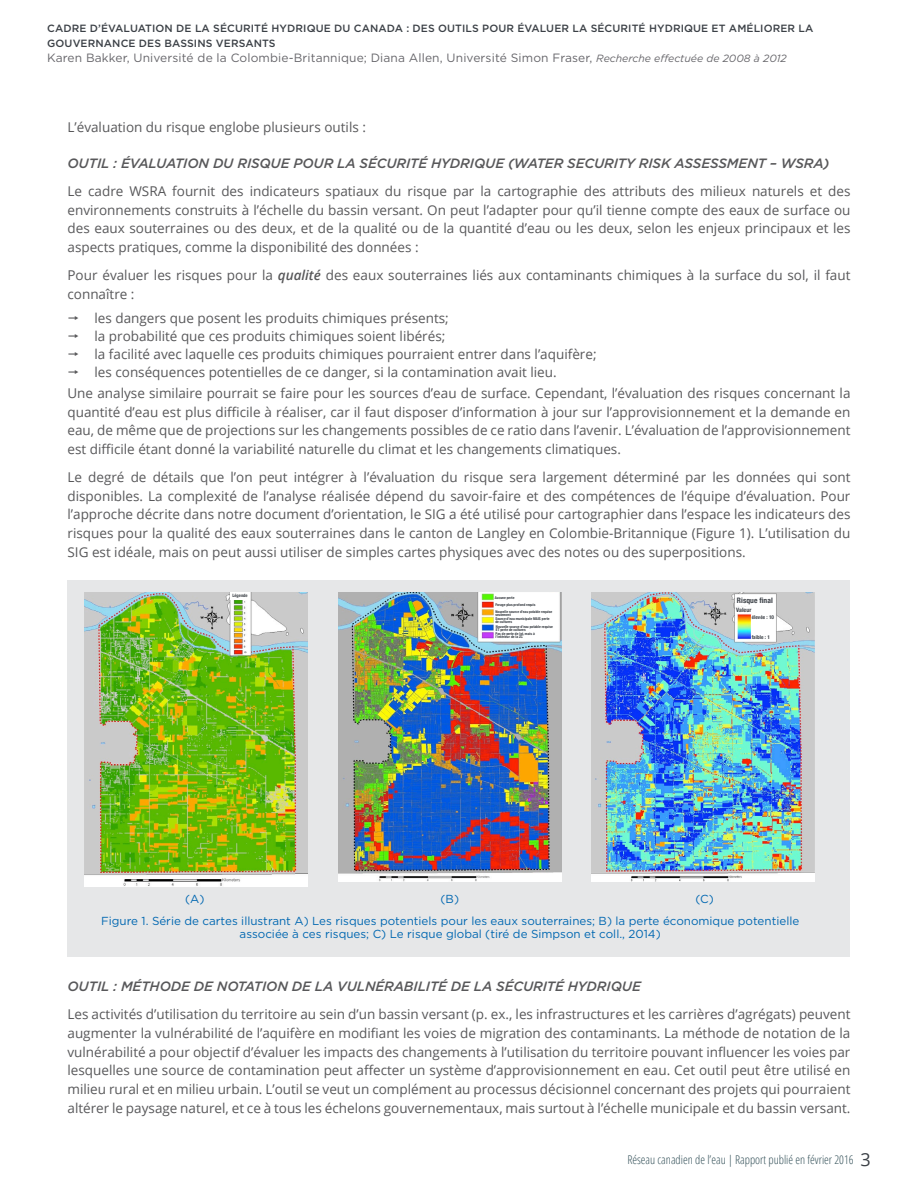
<style>
.page{position:relative;width:918px;height:1188px;background:#fff}
.page>*{position:absolute;margin:0;border:0;box-sizing:border-box;transform-origin:0 0}
.Interior_Body{font:13.5px/18.8px "Open Sans";color:#58585a;text-align:justify}
.Interior_H4{font:italic 500 13.5px "Gotham";letter-spacing:-.01em;color:#58585a}
.t1{font:12px "Gotham";letter-spacing:.01em;color:#67666b}
.t2{font:300 condensed 12px "Open Sans";color:#345159}
.Figure_Callouts{font:11.7px/13.5px "Gotham";color:#0067b1;text-align:center}
.t3{font:500 10.5px/15px "Gotham";letter-spacing:.01em;color:#3b4046}
.Table_Content{font:700 condensed 7.5px "Helvetica Neue";letter-spacing:.01em;color:#3b4046}
.Table_Content-2{font:700 condensed 6px "Helvetica Neue";letter-spacing:.01em;color:#3b4046}
.Table_Content-3{font:700 condensed 5.25px "Helvetica Neue";letter-spacing:.01em;color:#3b4046}
.Table_Content-4{font:700 condensed 4.5px "Helvetica Neue";letter-spacing:.01em;color:#3b4046}
.Table_Content-5{font:700 condensed 3.75px/3px "Helvetica Neue";color:#3b4046}
.s1{font-style:italic;font-size:10.5px}
.s2{font-weight:600;font-style:italic}
.s3{font-weight:400;font-stretch:normal;font-size:18px;color:#3b4046}
</style>
<div class="page">
<div style="left:68px;top:580px;width:782px;height:377px;background:#e6e7e8"></div>
<img style="left:84px;top:592px;width:223px;height:294px">
<img style="left:338px;top:592px;width:223px;height:290px">
<img style="left:592px;top:592px;width:223px;height:290px">
<div style="left:230px;top:593px;width:20px;height:7px;background:#fff"></div>
<div style="left:494px;top:593px;width:64px;height:47px;background:#fff"></div>
<div style="left:736px;top:596px;width:38px;height:9px;background:#fff"></div>
<div style="left:736px;top:607px;width:38px;height:6px;background:#fff"></div>
<div style="left:752px;top:616px;width:23px;height:24px;background:#fff"></div>
<p class="t3" style="left:47px;top:20px;width:768px">CADRE D’ÉVALUATION DE LA SÉCURITÉ HYDRIQUE DU CANADA : DES OUTILS POUR ÉVALUER LA SÉCURITÉ HYDRIQUE ET AMÉLIORER LA<br>GOUVERNANCE DES BASSINS VERSANTS</p>
<p class="t1" style="left:47px;top:51px;width:741px">Karen Bakker, Université de la Colombie-Britannique; Diana Allen, Université Simon Fraser, <span class="s1">Recherche effectuée de 2008 à 2012</span></p>
<p class="Interior_Body" style="left:68px;top:117px;width:300px">L’évaluation du risque englobe plusieurs outils :</p>
<p class="Interior_H4" style="left:68px;top:155px;width:764px">OUTIL : ÉVALUATION DU RISQUE POUR LA SÉCURITÉ HYDRIQUE (WATER SECURITY RISK ASSESSMENT – WSRA)</p>
<p class="Interior_Body" style="left:68px;top:181px;width:785px">Le cadre WSRA fournit des indicateurs spatiaux du risque par la cartographie des attributs des milieux naturels et des environnements construits à l’échelle du bassin versant. On peut l’adapter pour qu’il tienne compte des eaux de surface ou des eaux souterraines ou des deux, et de la qualité ou de la quantité d’eau ou les deux, selon les enjeux principaux et les aspects pratiques, comme la disponibilité des données :</p>
<p class="Interior_Body" style="left:68px;top:265px;width:785px">Pour évaluer les risques pour la <span class="s2">qualité</span> des eaux souterraines liés aux contaminants chimiques à la surface du sol, il faut connaître :</p>
<p class="Interior_Body" style="left:94px;top:309px;width:356px">les dangers que posent les produits chimiques présents;</p>
<p class="Interior_Body" style="left:94px;top:327px;width:352px">la probabilité que ces produits chimiques soient libérés;</p>
<p class="Interior_Body" style="left:94px;top:344px;width:504px">la facilité avec laquelle ces produits chimiques pourraient entrer dans l’aquifère;</p>
<p class="Interior_Body" style="left:94px;top:362px;width:464px">les conséquences potentielles de ce danger, si la contamination avait lieu.</p>
<p class="Interior_Body" style="left:68px;top:383px;width:785px">Une analyse similaire pourrait se faire pour les sources d’eau de surface. Cependant, l’évaluation des risques concernant la quantité d’eau est plus difficile à réaliser, car il faut disposer d’information à jour sur l’approvisionnement et la demande en eau, de même que de projections sur les changements possibles de ce ratio dans l’avenir. L’évaluation de l’approvisionnement est difficile étant donné la variabilité naturelle du climat et les changements climatiques.</p>
<p class="Interior_Body" style="left:68px;top:467px;width:785px">Le degré de détails que l’on peut intégrer à l’évaluation du risque sera largement déterminé par les données qui sont disponibles. La complexité de l’analyse réalisée dépend du savoir-faire et des compétences de l’équipe d’évaluation. Pour l’approche décrite dans notre document d’orientation, le SIG a été utilisé pour cartographier dans l’espace les indicateurs des risques pour la qualité des eaux souterraines dans le canton de Langley en Colombie-Britannique (Figure 1). L’utilisation du SIG est idéale, mais on peut aussi utiliser de simples cartes physiques avec des notes ou des superpositions.</p>
<p class="Table_Content-4" style="left:232px;top:592px;width:17px">Légende</p>
<p class="Table_Content-5" style="left:495px;top:596px;width:21px">Aucune perte</p>
<p class="Table_Content-5" style="left:495px;top:603px;width:42px">Forage plus profond requis</p>
<p class="Table_Content-5" style="left:495px;top:610px;width:58px">Nouvelle source d’eau potable requise seulement</p>
<p class="Table_Content-5" style="left:495px;top:617px;width:56px">Source d’eau municipale MAIS perte de cultures</p>
<p class="Table_Content-5" style="left:496px;top:625px;width:58px">Nouvelle source d’eau potable requise<br>ET perte de cultures</p>
<p class="Table_Content-5" style="left:496px;top:632px;width:41px">Pas de perte de lot, mais à l’intérieur de la ZC</p>
<p class="Table_Content" style="left:737px;top:594px;width:38px">Risque final</p>
<p class="Table_Content-2" style="left:736px;top:604px;width:17px">Valeur</p>
<p class="Table_Content-3" style="left:752px;top:613px;width:24px">élevée : 10</p>
<p class="Table_Content-3" style="left:752px;top:632px;width:20px">faible : 1</p>
<p class="Figure_Callouts" style="left:185px;top:892px;width:21px">(A)</p>
<p class="Figure_Callouts" style="left:441px;top:892px;width:20px">(B)</p>
<p class="Figure_Callouts" style="left:696px;top:892px;width:20px">(C)</p>
<p class="Figure_Callouts" style="left:101px;top:913px;width:700px">Figure 1. Série de cartes illustrant A) Les risques potentiels pour les eaux souterraines; B) la perte économique potentielle associée à ces risques; C) Le risque global (tiré de Simpson et coll., 2014)</p>
<p class="Interior_H4" style="left:68px;top:978px;width:575px">OUTIL : MÉTHODE DE NOTATION DE LA VULNÉRABILITÉ DE LA SÉCURITÉ HYDRIQUE</p>
<p class="Interior_Body" style="left:68px;top:1004px;width:785px">Les activités d’utilisation du territoire au sein d’un bassin versant (p. ex., les infrastructures et les carrières d’agrégats) peuvent augmenter la vulnérabilité de l’aquifère en modifiant les voies de migration des contaminants. La méthode de notation de la vulnérabilité a pour objectif d’évaluer les impacts des changements à l’utilisation du territoire pouvant influencer les voies par lesquelles une source de contamination peut affecter un système d’approvisionnement en eau. Cet outil peut être utilisé en milieu rural et en milieu urbain. L’outil se veut un complément au processus décisionnel concernant des projets qui pourraient altérer le paysage naturel, et ce à tous les échelons gouvernementaux, mais surtout à l’échelle municipale et du bassin versant.</p>
<p class="t2" style="left:627px;top:1152px;width:245px">Réseau canadien de l’eau | Rapport publié en février 2016 <span class="s3">3</span></p>
</div>
